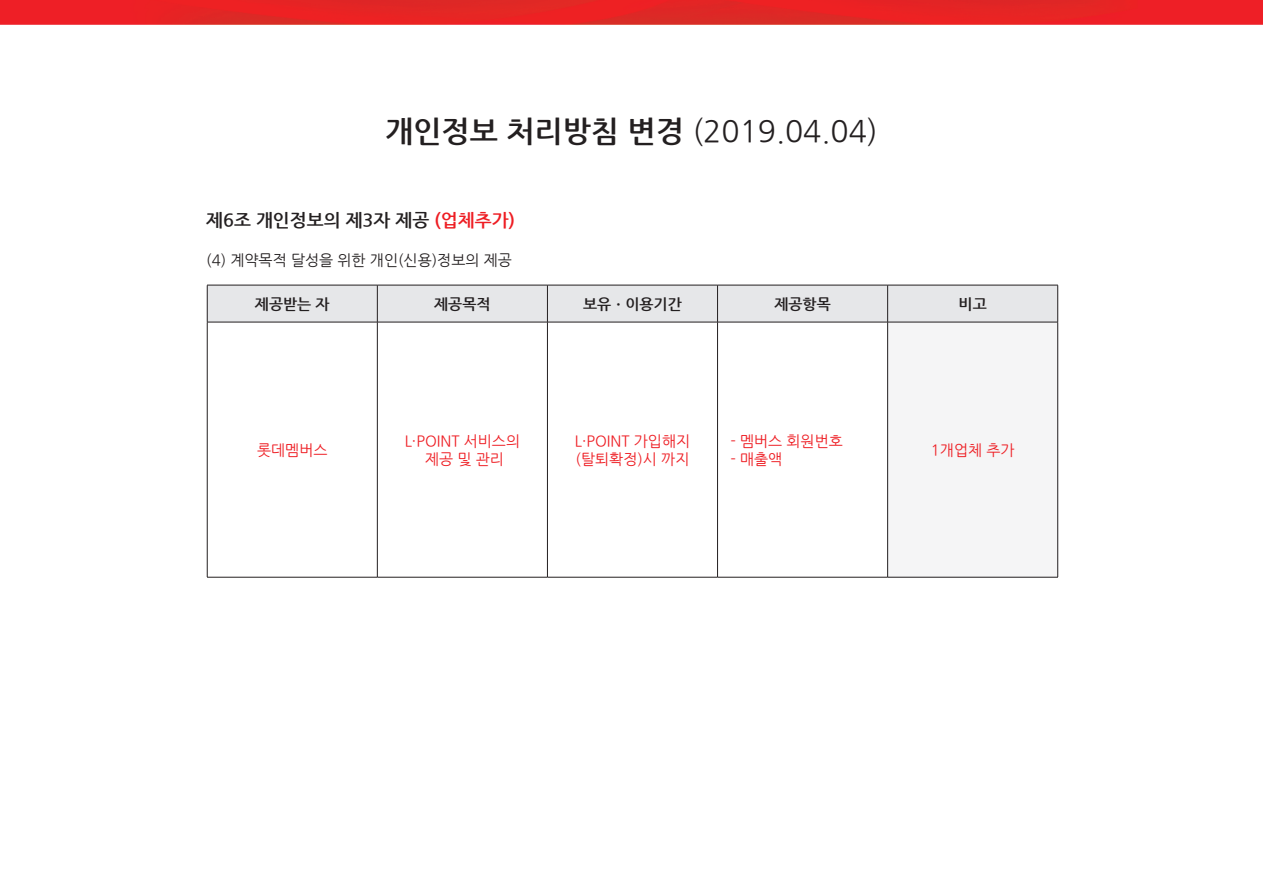
<style>
.page{position:relative;width:1263px;height:893px;background:#fff}
.page>*{position:absolute;margin:0;border:0;box-sizing:border-box;transform-origin:0 0}
.t1{font:30px "Nanum Gothic";color:#231f20}
.t2{font:700 18px "Nanum Gothic";color:#231f20}
.t3{font:15px/18px "Nanum Gothic";color:#ee1d23;text-align:center}
.t4{font:15px "Nanum Gothic";color:#231f20}
.t5{font:700 15px "Nanum Gothic";color:#231f20}
.s1{font-weight:700}
.s2{color:#ee1d23}
</style>
<div class="page">
<img style="left:0;top:0;width:1263px;height:25px">
<div style="left:208px;top:286px;width:849px;height:36px;background:#e6e7e9"></div>
<div style="left:888px;top:322px;width:170px;height:255px;background:#f5f5f6"></div>
<hr style="left:207px;top:285px;width:170px;height:1px;background:#231f20">
<hr style="left:207px;top:285px;width:1px;height:37px;background:#231f20">
<hr style="left:377px;top:285px;width:170px;height:1px;background:#231f20">
<hr style="left:377px;top:285px;width:1px;height:37px;background:#231f20">
<hr style="left:547px;top:285px;width:170px;height:1px;background:#231f20">
<hr style="left:547px;top:285px;width:1px;height:37px;background:#231f20">
<hr style="left:717px;top:285px;width:171px;height:1px;background:#231f20">
<hr style="left:717px;top:285px;width:1px;height:37px;background:#231f20">
<hr style="left:888px;top:285px;width:170px;height:1px;background:#231f20">
<hr style="left:887px;top:285px;width:1px;height:37px;background:#231f20">
<hr style="left:1057px;top:285px;width:1px;height:37px;background:#231f20">
<hr style="left:207px;top:322px;width:170px;height:1px;background:#231f20">
<hr style="left:207px;top:322px;width:1px;height:255px;background:#231f20">
<hr style="left:377px;top:322px;width:170px;height:1px;background:#231f20">
<hr style="left:377px;top:322px;width:1px;height:255px;background:#231f20">
<hr style="left:547px;top:322px;width:170px;height:1px;background:#231f20">
<hr style="left:547px;top:322px;width:1px;height:255px;background:#231f20">
<hr style="left:888px;top:322px;width:170px;height:1px;background:#231f20">
<hr style="left:1057px;top:322px;width:1px;height:255px;background:#231f20">
<hr style="left:207px;top:577px;width:170px;height:1px;background:#231f20">
<hr style="left:377px;top:577px;width:170px;height:1px;background:#231f20">
<hr style="left:547px;top:577px;width:170px;height:1px;background:#231f20">
<hr style="left:717px;top:577px;width:171px;height:1px;background:#231f20">
<hr style="left:888px;top:577px;width:170px;height:1px;background:#231f20">
<hr style="left:717px;top:322px;width:171px;height:1px;background:#231f20">
<hr style="left:717px;top:322px;width:1px;height:255px;background:#231f20">
<hr style="left:887px;top:322px;width:1px;height:255px;background:#231f20">
<h1 class="t1" style="left:385px;top:117px;width:494px"><span class="s1">개인정보 처리방침 변경</span> (2019.04.04)</h1>
<p class="t2" style="left:206px;top:212px;width:310px">제6조 개인정보의 제3자 제공 <span class="s2">(업체추가)</span></p>
<p class="t4" style="left:206px;top:253px;width:307px">(4) 계약목적 달성을 위한 개인(신용)정보의 제공</p>
<p class="t5" style="left:255px;top:297px;width:76px">제공받는 자</p>
<p class="t5" style="left:434px;top:297px;width:58px">제공목적</p>
<p class="t5" style="left:583px;top:297px;width:100px">보유ㆍ이용기간</p>
<p class="t5" style="left:774px;top:297px;width:58px">제공항목</p>
<p class="t5" style="left:958px;top:297px;width:30px">비고</p>
<p class="t3" style="left:257px;top:442px;width:72px">롯데멤버스</p>
<p class="t3" style="left:405px;top:433px;width:117px">L·POINT 서비스의 제공 및 관리</p>
<p class="t3" style="left:575px;top:433px;width:117px;text-align:left">L·POINT 가입해지 (탈퇴확정)시 까지</p>
<p class="t3" style="left:730px;top:433px;width:114px">- 멤버스 회원번호</p>
<p class="t3" style="left:730px;top:451px;width:53px">- 매출액</p>
<p class="t3" style="left:931px;top:442px;width:85px">1개업체 추가</p>
</div>
